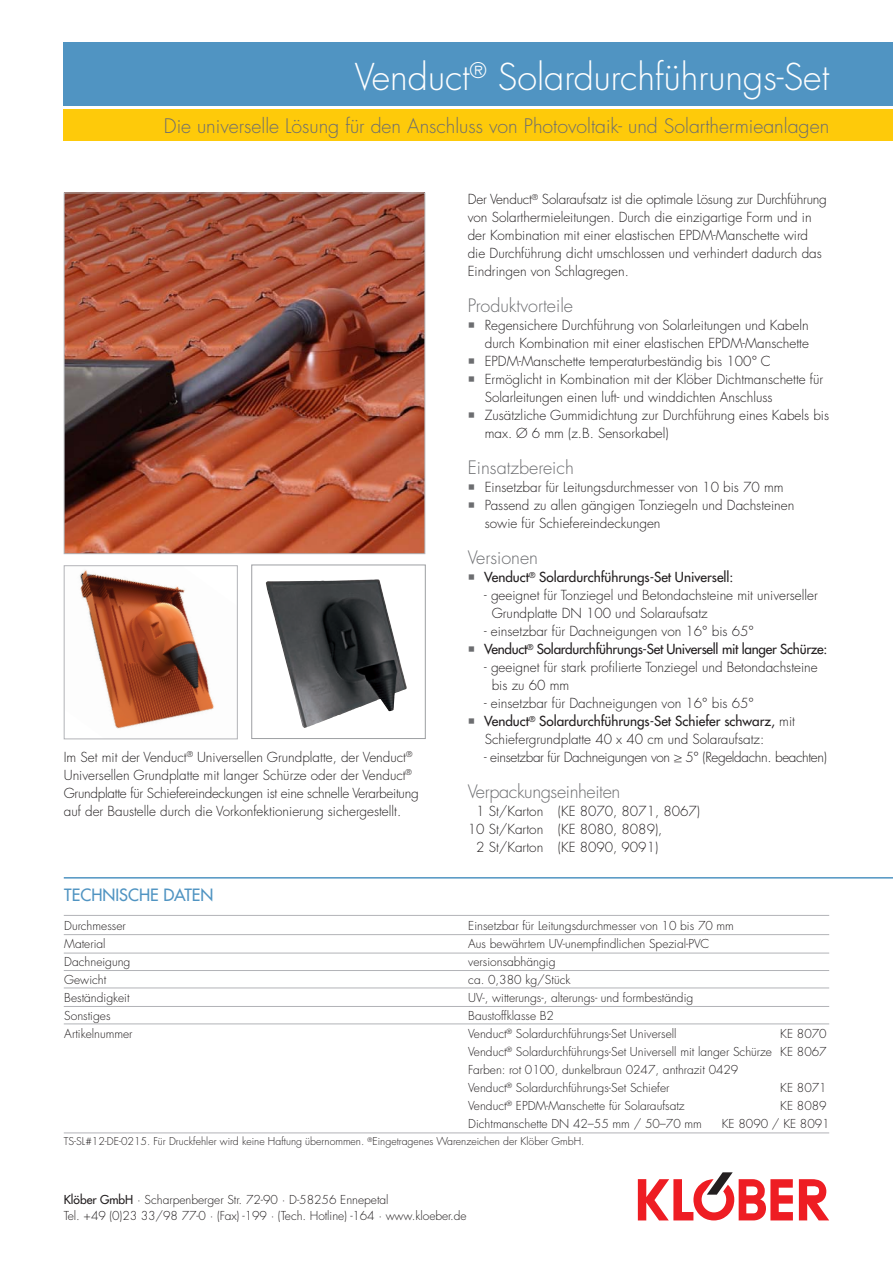
<style>
.page{position:relative;width:893px;height:1263px;background:#fff}
.page>*{position:absolute;margin:0;border:0;box-sizing:border-box;transform-origin:0 0}
.t1{font:300 36px "Futura LT Pro";color:#fff}
.t2{font:300 19.5px "Futura LT Pro";color:#6c6d70}
.t3{font:300 18px "Futura LT Pro";color:#6c6d70}
.t4{font:300 18px "Futura LT Pro";letter-spacing:-.02em;color:#6c6d70}
.t5{font:500 16.5px "Futura LT Pro";color:#5094c2}
.t6{font:300 13.5px/18px "Futura LT Pro";color:#231f20}
.t7{font:500 13.5px/18px "Futura LT Pro";color:#231f20}
.t8{font:500 13.5px "Futura LT Pro";letter-spacing:-.02em;color:#231f20}
.t9{font:300 13.5px "Futura LT Pro";letter-spacing:-.025em;color:#231f20}
.t10{font:300 12px "Futura LT Pro";color:#231f20}
.t11{font:300 10.5px "Futura LT Pro";color:#231f20}
.s1{font-weight:300}
.s2{font-weight:500}
</style>
<div class="page">
<div style="left:64px;top:43px;width:829px;height:63px;background:#5094c2"></div>
<div style="left:64px;top:109px;width:829px;height:32px;background:#feca0a"></div>
<svg style="left:799px;top:1179px;width:30px;height:41px"></svg>
<svg style="left:638px;top:1172px;width:155px;height:48px"></svg>
<hr style="left:64px;top:877px;width:829px;height:1px;background:#5094c2">
<img style="left:66px;top:195px;width:357px;height:357px">
<div style="left:64px;top:193px;width:361px;height:361px;border:1px solid #b2b3b7"></div>
<img style="left:80px;top:570px;width:134px;height:159px">
<div style="left:64px;top:565px;width:174px;height:174px;border:1px solid #b2b3b7"></div>
<hr style="left:64px;top:915px;width:765px;height:1px;background:#b2b3b7">
<hr style="left:64px;top:953px;width:765px;height:1px;background:#b2b3b7">
<hr style="left:64px;top:934px;width:765px;height:1px;background:#b2b3b7">
<hr style="left:64px;top:970px;width:765px;height:1px;background:#b2b3b7">
<img style="left:266px;top:579px;width:141px;height:149px">
<div style="left:252px;top:565px;width:173px;height:174px;border:1px solid #9d9fa2"></div>
<hr style="left:64px;top:987px;width:765px;height:1px;background:#b2b3b7">
<hr style="left:64px;top:1006px;width:765px;height:1px;background:#b2b3b7">
<hr style="left:64px;top:1023px;width:765px;height:1px;background:#b2b3b7">
<hr style="left:64px;top:1132px;width:765px;height:1px;background:#b2b3b7">
<p class="t1" style="left:355px;top:54px;width:476px">Venduct<sup>®</sup> Solardurchführungs-Set</p>
<p class="t2" style="left:164px;top:113px;width:667px">Die universelle Lösung für den Anschluss von Photovoltaik- und Solarthermieanlagen</p>
<p class="t6" style="left:64px;top:748px;width:356px">Im Set mit der Venduct<sup>®</sup> Universellen Grundplatte, der Venduct<sup>® </sup>Universellen Grundplatte mit langer Schürze oder der Venduct<sup>® </sup>Grundplatte für Schiefereindeckungen ist eine schnelle Verarbeitung auf der Baustelle durch die Vorkonfektionierung sichergestellt.</p>
<p class="t6" style="left:468px;top:190px;width:361px">Der Venduct<sup>®</sup> Solaraufsatz ist die optimale Lösung zur Durchführung von Solarthermieleitungen. Durch die einzigartige Form und in der Kombination mit einer elastischen EPDM-Manschette wird die Durchführung dicht umschlossen und verhindert dadurch das Eindringen von Schlagregen.</p>
<p class="t3" style="left:468px;top:294px;width:107px">Produktvorteile</p>
<p class="t6" style="left:485px;top:316px;width:326px">Regensichere Durchführung von Solarleitungen und Kabeln durch Kombination mit einer elastischen EPDM-Manschette</p>
<p class="t6" style="left:485px;top:352px;width:288px">EPDM-Manschette temperaturbeständig bis 100° C</p>
<p class="t6" style="left:485px;top:370px;width:340px">Ermöglicht in Kombination mit der Klöber Dichtmanschette für<br>Solarleitungen einen luft- und winddichten Anschluss</p>
<p class="t6" style="left:485px;top:406px;width:346px">Zusätzliche Gummidichtung zur Durchführung eines Kabels bis max. Ø 6 mm (z.B. Sensorkabel)</p>
<p class="t3" style="left:468px;top:456px;width:108px">Einsatzbereich</p>
<p class="t6" style="left:485px;top:478px;width:300px">Einsetzbar für Leitungsdurchmesser von 10 bis 70 mm</p>
<p class="t6" style="left:485px;top:496px;width:311px">Passend zu allen gängigen Tonziegeln und Dachsteinen sowie für Schiefereindeckungen</p>
<p class="t3" style="left:468px;top:546px;width:72px">Versionen</p>
<p class="t7" style="left:484px;top:567px;width:251px">Venduct<sup>®</sup> Solardurchführungs-Set Universell:</p>
<p class="t6" style="left:492px;top:586px;width:328px;text-indent:-8px">- geeignet für Tonziegel und Betondachsteine mit universeller<br>Grundplatte DN 100 und Solaraufsatz</p>
<p class="t6" style="left:484px;top:622px;width:271px">- einsetzbar für Dachneigungen von 16° bis 65°</p>
<p class="t8" style="left:484px;top:639px;width:345px">Venduct<sup>®</sup> Solardurchführungs-Set Universell mit langer Schürze:</p>
<p class="t6" style="left:492px;top:658px;width:327px;text-indent:-8px">- geeignet für stark profilierte Tonziegel und Betondachsteine bis zu 60 mm</p>
<p class="t6" style="left:484px;top:694px;width:271px">- einsetzbar für Dachneigungen von 16° bis 65°</p>
<p class="t7" style="left:484px;top:711px;width:312px">Venduct<sup>®</sup> Solardurchführungs-Set Schiefer schwarz, <span class="s1">mit<br>Schiefergrundplatte 40 x 40 cm und Solaraufsatz:</span></p>
<p class="t9" style="left:484px;top:748px;width:344px">- einsetzbar für Dachneigungen von ≥ 5° (Regeldachn. beachten)</p>
<p class="t4" style="left:468px;top:780px;width:154px">Verpackungseinheiten</p>
<p class="t6" style="left:476px;top:802px;width:226px">1 St/Karton (KE 8070, 8071, 8067)</p>
<p class="t6" style="left:468px;top:820px;width:196px">10 St/Karton (KE 8080, 8089),</p>
<p class="t6" style="left:476px;top:838px;width:184px">2 St/Karton (KE 8090, 9091)</p>
<p class="t5" style="left:64px;top:882px;width:151px">TECHNISCHE DATEN</p>
<p class="t10" style="left:64px;top:918px;width:63px">Durchmesser</p>
<p class="t10" style="left:64px;top:936px;width:43px">Material</p>
<p class="t10" style="left:64px;top:954px;width:68px">Dachneigung</p>
<p class="t10" style="left:64px;top:972px;width:43px">Gewicht</p>
<p class="t10" style="left:64px;top:990px;width:67px">Beständigkeit</p>
<p class="t10" style="left:64px;top:1008px;width:48px">Sonstiges</p>
<p class="t10" style="left:64px;top:1026px;width:70px">Artikelnummer</p>
<p class="t10" style="left:468px;top:918px;width:267px">Einsetzbar für Leitungsdurchmesser von 10 bis 70 mm</p>
<p class="t10" style="left:468px;top:936px;width:243px">Aus bewährtem UV-unempfindlichen Spezial-PVC</p>
<p class="t10" style="left:468px;top:954px;width:89px">versionsabhängig</p>
<p class="t10" style="left:468px;top:972px;width:104px">ca. 0,380 kg/Stück</p>
<p class="t10" style="left:468px;top:990px;width:227px">UV-, witterungs-, alterungs- und formbeständig</p>
<p class="t10" style="left:468px;top:1008px;width:87px">Baustoffklasse B2</p>
<p class="t10" style="left:468px;top:1026px;width:210px">Venduct<sup>®</sup> Solardurchführungs-Set Universell</p>
<p class="t10" style="left:780px;top:1026px;width:48px">KE 8070</p>
<p class="t10" style="left:468px;top:1044px;width:360px">Venduct<sup>®</sup> Solardurchführungs-Set Universell mit langer Schürze KE 8067</p>
<p class="t10" style="left:468px;top:1062px;width:272px">Farben: rot 0100, dunkelbraun 0247, anthrazit 0429</p>
<p class="t10" style="left:468px;top:1080px;width:203px">Venduct<sup>®</sup> Solardurchführungs-Set Schiefer</p>
<p class="t10" style="left:780px;top:1080px;width:48px">KE 8071</p>
<p class="t10" style="left:468px;top:1098px;width:218px">Venduct<sup>®</sup> EPDM-Manschette für Solaraufsatz</p>
<p class="t10" style="left:780px;top:1098px;width:48px">KE 8089</p>
<p class="t10" style="left:468px;top:1116px;width:235px">Dichtmanschette DN 42–55 mm / 50–70 mm</p>
<p class="t10" style="left:722px;top:1116px;width:109px">KE 8090 / KE 8091</p>
<p class="t11" style="left:64px;top:1134px;width:522px">TS-SL#12-DE-0215. Für Druckfehler wird keine Haftung übernommen. <sup>®</sup>Eingetragenes Warenzeichen der Klöber GmbH.</p>
<p class="t10" style="left:64px;top:1191px;width:326px"><span class="s2">Klöber GmbH</span> · Scharpenberger Str. 72-90 · D-58256 Ennepetal</p>
<p class="t10" style="left:64px;top:1208px;width:404px">Tel. +49 (0)23 33/98 77-0 · (Fax) -199 · (Tech. Hotline) -164 · www.kloeber.de</p>
</div>
